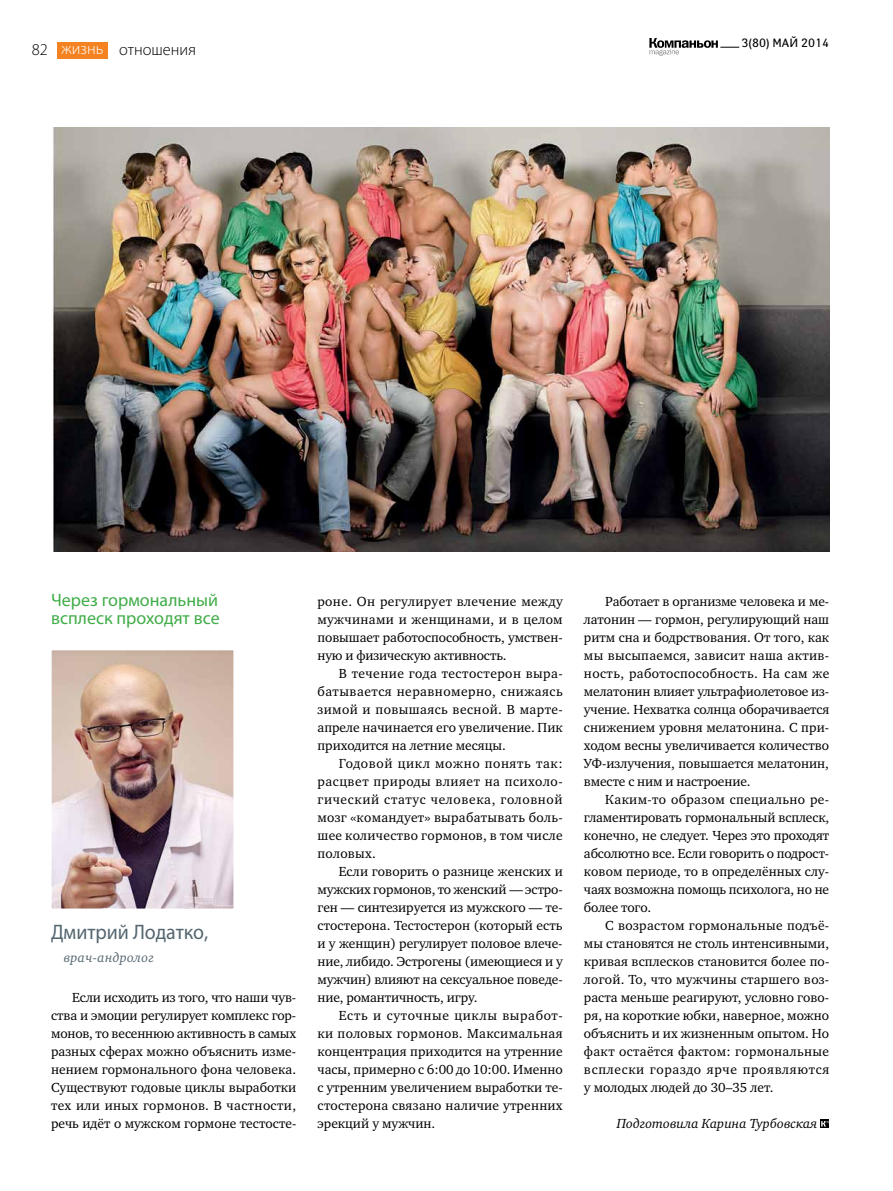
<style>
.page{position:relative;width:893px;height:1191px;background:#fff}
.page>*{position:absolute;margin:0;border:0;box-sizing:border-box;transform-origin:0 0}
.t1{font:21px "Myriad Pro";color:#546670;scale:.95 1}
.t2{font:18px/18px "Myriad Pro";color:#41ad49}
.t3{font:300 16.5px "Myriad Pro";color:#000}
.t4{font:300 16.5px "Myriad Pro";color:#fff}
.t5{font:13.5px/18px "Charter ITC";color:#000;text-align:justify}
.t6{font:italic 13.5px "Charter ITC";color:#000}
.t7{font:italic 13.5px "Charter ITC";letter-spacing:.02em;color:#546670}
.t8{font:12px "Yanus";color:#000}
</style>
<div class="page">
<svg style="left:649px;top:38px;width:90px;height:18px"></svg>
<div style="left:57px;top:42px;width:51px;height:17px;background:#f58220"></div>
<svg style="left:821px;top:1119px;width:8px;height:9px"></svg>
<svg style="left:821px;top:1121px;width:8px;height:5px"></svg>
<img style="left:51px;top:650px;width:183px;height:259px">
<img style="left:51px;top:128px;width:778px;height:424px">
<p class="t3" style="left:32px;top:40px;width:18px">82</p>
<p class="t4" style="left:62px;top:39px;width:43px">жизнь</p>
<p class="t3" style="left:119px;top:40px;width:78px">отношения</p>
<p class="t8" style="left:741px;top:36px;width:89px">3(80) май 2014</p>
<h2 class="t2" style="left:51px;top:590px;width:170px">Через гормональный всплеск проходят все</h2>
<h1 class="t1" style="left:51px;top:919px;width:167px">Дмитрий Лодатко,</h1>
<p class="t7" style="left:64px;top:948px;width:92px">врач-андролог</p>
<p class="t5" style="left:51px;top:988px;width:247px;text-indent:21px">Если исходить из того, что наши чув&shy;ства и эмоции регулирует комплекс гор&shy;монов, то весеннюю активность в самых разных сферах можно объяснить изме&shy;нением гормонального фона человека.<br>Существуют годовые циклы выработки тех или иных гормонов. В частности, речь идёт о мужском гормоне тестосте-</p>
<p class="t5" style="left:317px;top:592px;width:247px">роне. Он регулирует влечение между мужчинами и женщинами, и в целом повышает работоспособность, умствен&shy;ную и физическую активность.</p>
<p class="t5" style="left:317px;top:664px;width:247px;text-indent:21px">В течение года тестостерон выра&shy;батывается неравномерно, снижаясь зимой и повышаясь весной. В марте&shy;апреле начинается его увеличение. Пик приходится на летние месяцы.</p>
<p class="t5" style="left:317px;top:754px;width:247px;text-indent:21px">Годовой цикл можно понять так: расцвет природы влияет на психоло&shy;гический статус человека, головной мозг «командует» вырабатывать боль&shy;шее количество гормонов, в том числе половых.</p>
<p class="t5" style="left:317px;top:862px;width:247px;text-indent:21px">Если говорить о разнице женских и мужских гормонов, то женский — эстро&shy;ген — синтезируется из мужского — те&shy;стостерона. Тестостерон (который есть и у женщин) регулирует половое влече&shy;ние, либидо. Эстрогены (имеющиеся и у мужчин) влияют на сексуальное поведе&shy;ние, романтичность, игру.</p>
<p class="t5" style="left:317px;top:1006px;width:247px;text-indent:21px">Есть и суточные циклы выработ&shy;ки половых гормонов. Максимальная концентрация приходится на утренние часы, примерно с 6:00 до 10:00. Именно с утренним увеличением выработки те&shy;стостерона связано наличие утренних эрекций у мужчин.</p>
<p class="t5" style="left:584px;top:592px;width:247px;text-indent:21px">Работает в организме человека и ме&shy;латонин — гормон, регулирующий наш ритм сна и бодрствования. От того, как мы высыпаемся, зависит наша актив&shy;ность, работоспособность. На сам же мелатонин влияет ультрафиолетовое из&shy;учение. Нехватка солнца оборачивается снижением уровня мелатонина. С при&shy;ходом весны увеличивается количество УФ-излучения, повышается мелатонин, вместе с ним и настроение.</p>
<p class="t5" style="left:584px;top:790px;width:247px;text-indent:21px">Каким-то образом специально ре&shy;гламентировать гормональный всплеск, конечно, не следует. Через это проходят абсолютно все. Если говорить о подрост&shy;ковом периоде, то в определённых слу&shy;чаях возможна помощь психолога, но не более того.</p>
<p class="t5" style="left:584px;top:916px;width:247px;text-indent:21px">С возрастом гормональные подъё&shy;мы становятся не столь интенсивными, кривая всплесков становится более по&shy;логой. То, что мужчины старшего воз&shy;раста меньше реагируют, условно гово&shy;ря, на короткие юбки, наверное, можно объяснить и их жизненным опытом. Но факт остаётся фактом: гормональные всплески гораздо ярче проявляются у молодых людей до 30–35 лет.</p>
<p class="t6" style="left:617px;top:1114px;width:202px">Подготовила Карина Турбовская</p>
</div>
